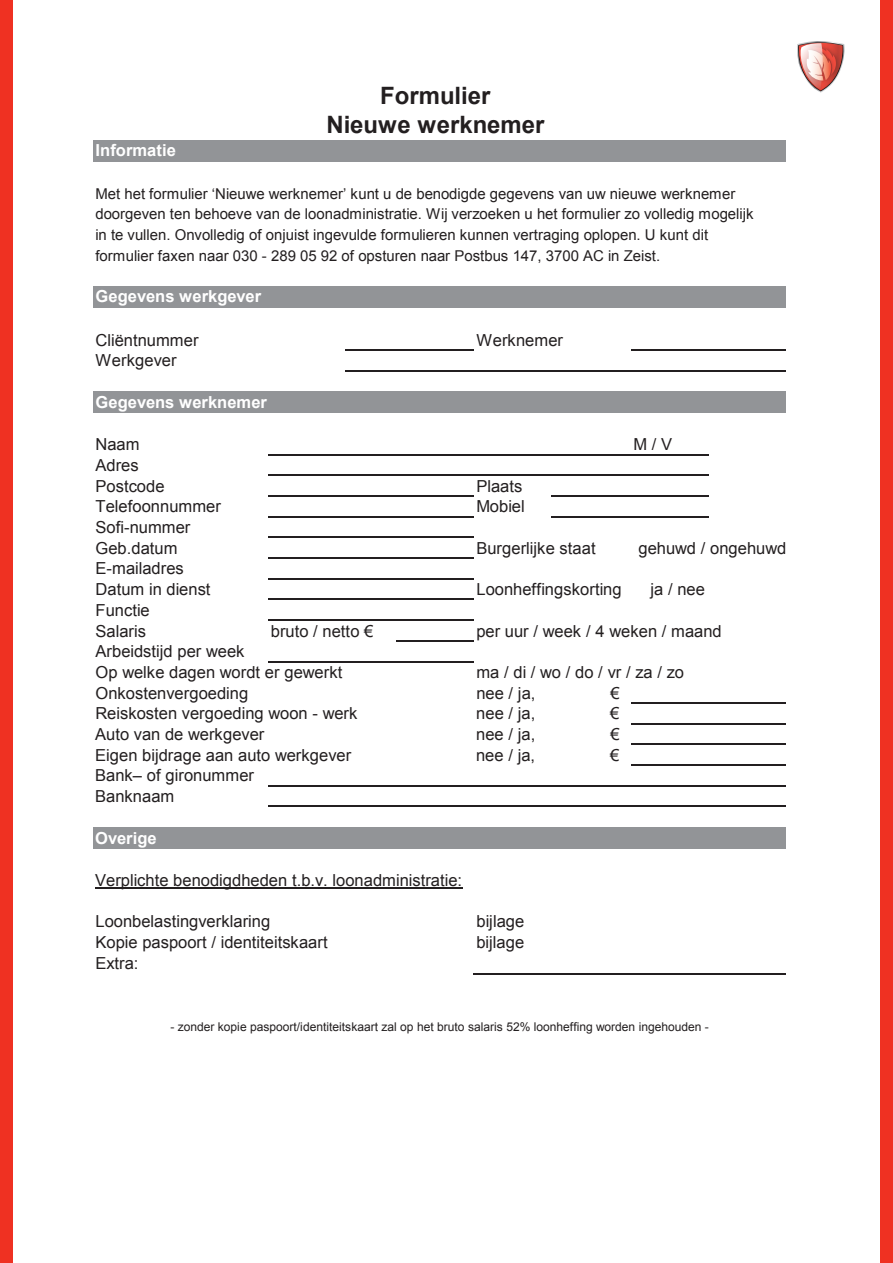
<style>
.page{position:relative;width:893px;height:1263px;background:#fff}
.page>*{position:absolute;margin:0;border:0;box-sizing:border-box;transform-origin:0 0}
.t1{font:700 24px/29.4px "Arial";color:#231f20;text-align:center}
.t2{font:16.5px/20.7px "Arial";color:#231f20}
.t3{font:700 16.5px "Arial";color:#fff}
.t4{font:15px/20.7px "Arial";color:#231f20}
.t5{font:12px "Arial";letter-spacing:-.005em;color:#231f20}
</style>
<div class="page">
<div style="left:880px;top:0;width:13px;height:1263px;background:#ef3122"></div>
<div style="left:0;top:0;width:13px;height:1263px;background:#ef3122"></div>
<svg style="left:797px;top:41px;width:48px;height:52px"></svg>
<div style="left:93px;top:140px;width:693px;height:22px;background:#929497"></div>
<div style="left:93px;top:286px;width:693px;height:22px;background:#929497"></div>
<div style="left:93px;top:391px;width:693px;height:22px;background:#929497"></div>
<div style="left:93px;top:827px;width:693px;height:22px;background:#929497"></div>
<hr style="left:96px;top:888px;width:367px;height:1px;background:#231f20">
<hr style="left:345px;top:349px;width:129px;height:2px;background:#231f20">
<hr style="left:268px;top:495px;width:206px;height:2px;background:#231f20">
<hr style="left:268px;top:516px;width:206px;height:1px;background:#231f20">
<hr style="left:631px;top:349px;width:155px;height:2px;background:#231f20">
<hr style="left:345px;top:370px;width:441px;height:1px;background:#231f20">
<hr style="left:268px;top:454px;width:440px;height:1px;background:#231f20">
<hr style="left:268px;top:474px;width:440px;height:2px;background:#231f20">
<hr style="left:551px;top:495px;width:157px;height:2px;background:#231f20">
<hr style="left:551px;top:516px;width:157px;height:1px;background:#231f20">
<hr style="left:268px;top:537px;width:206px;height:1px;background:#231f20">
<hr style="left:268px;top:557px;width:206px;height:2px;background:#231f20">
<hr style="left:268px;top:578px;width:206px;height:1px;background:#231f20">
<hr style="left:268px;top:599px;width:206px;height:1px;background:#231f20">
<hr style="left:268px;top:619px;width:206px;height:2px;background:#231f20">
<hr style="left:396px;top:640px;width:78px;height:1px;background:#231f20">
<hr style="left:268px;top:661px;width:206px;height:1px;background:#231f20">
<hr style="left:631px;top:702px;width:155px;height:2px;background:#231f20">
<hr style="left:631px;top:723px;width:155px;height:1px;background:#231f20">
<hr style="left:631px;top:744px;width:155px;height:1px;background:#231f20">
<hr style="left:631px;top:764px;width:155px;height:2px;background:#231f20">
<hr style="left:268px;top:785px;width:518px;height:1px;background:#231f20">
<hr style="left:268px;top:806px;width:518px;height:1px;background:#231f20">
<hr style="left:473px;top:974px;width:313px;height:1px;background:#231f20">
<h1 class="t1" style="left:326px;top:81px;width:220px">Formulier<br>Nieuwe werknemer</h1>
<p class="t3" style="left:96px;top:139px;width:82px">Informatie</p>
<p class="t4" style="left:95px;top:183px;width:660px">Met het formulier ‘Nieuwe werknemer’ kunt u de benodigde gegevens van uw nieuwe werknemer doorgeven ten behoeve van de loonadministratie. Wij verzoeken u het formulier zo volledig mogelijk in te vullen. Onvolledig of onjuist ingevulde formulieren kunnen vertraging oplopen. U kunt dit formulier faxen naar 030 - 289 05 92 of opsturen naar Postbus 147, 3700 AC in Zeist.</p>
<p class="t3" style="left:96px;top:285px;width:167px">Gegevens werkgever</p>
<p class="t2" style="left:96px;top:330px;width:104px">Cliëntnummer</p>
<p class="t2" style="left:476px;top:330px;width:88px">Werknemer</p>
<p class="t2" style="left:96px;top:350px;width:82px">Werkgever</p>
<p class="t3" style="left:96px;top:391px;width:173px">Gegevens werknemer</p>
<p class="t2" style="left:96px;top:434px;width:46px">Naam</p>
<p class="t2" style="left:634px;top:434px;width:40px">M / V</p>
<p class="t2" style="left:96px;top:455px;width:70px">Adres<br>Postcode</p>
<p class="t2" style="left:476px;top:476px;width:47px">Plaats</p>
<p class="t2" style="left:95px;top:496px;width:127px">T munnoo f e l e m r e</p>
<p class="t2" style="left:476px;top:496px;width:50px">M leibo</p>
<p class="t2" style="left:95px;top:517px;width:96px">Sofi-nummer<br>Geb.datum</p>
<p class="t2" style="left:476px;top:538px;width:121px">Burgerlijke staat</p>
<p class="t2" style="left:638px;top:538px;width:150px">gehuwd / ongehuwd</p>
<p class="t2" style="left:96px;top:558px;width:116px">E-mailadres<br>Datum in dienst</p>
<p class="t2" style="left:476px;top:579px;width:147px">Loonheffingskorting</p>
<p class="t2" style="left:650px;top:579px;width:56px">ja / nee</p>
<p class="t2" style="left:96px;top:600px;width:56px">Functie<br>Salaris</p>
<p class="t2" style="left:271px;top:620px;width:104px">bruto / netto €</p>
<p class="t2" style="left:476px;top:620px;width:247px">per uur / week / 4 weken / maand</p>
<p class="t2" style="left:96px;top:641px;width:248px">Arbeidstijd per week<br>Op welke dagen wordt er gewerkt</p>
<p class="t2" style="left:476px;top:662px;width:209px">ma / di / wo / do / vr / za / zo</p>
<p class="t2" style="left:95px;top:683px;width:154px">O gn i deog r evne t sokn</p>
<p class="t2" style="left:611px;top:683px;width:11px">€</p>
<p class="t2" style="left:476px;top:683px;width:61px">,a j/een</p>
<p class="t2" style="left:95px;top:703px;width:264px">Reiskosten vergoeding woon - werk</p>
<p class="t2" style="left:476px;top:703px;width:61px">nee / ja,</p>
<p class="t2" style="left:610px;top:703px;width:11px">€</p>
<p class="t2" style="left:95px;top:724px;width:171px">A wednavo t u r evegk r e</p>
<p class="t2" style="left:610px;top:724px;width:11px">€</p>
<p class="t2" style="left:476px;top:724px;width:61px">,a j/een</p>
<p class="t2" style="left:95px;top:745px;width:258px">Eigen bijdrage aan auto werkgever</p>
<p class="t2" style="left:476px;top:745px;width:61px">nee / ja,</p>
<p class="t2" style="left:610px;top:745px;width:11px">€</p>
<p class="t2" style="left:95px;top:765px;width:160px">Bank– of gironummer<br>Banknaam</p>
<p class="t3" style="left:95px;top:827px;width:63px">Overige</p>
<p class="t2" style="left:95px;top:870px;width:369px">Verplichte benodigdheden t.b.v. loonadministratie:</p>
<p class="t2" style="left:96px;top:911px;width:176px">gni ral krevgni tsalebnooL</p>
<p class="t2" style="left:476px;top:911px;width:49px">egal j ib</p>
<p class="t2" style="left:96px;top:932px;width:234px">Kopie paspoort / identiteitskaart</p>
<p class="t2" style="left:476px;top:932px;width:49px">bijlage</p>
<p class="t2" style="left:95px;top:953px;width:45px">Extra:</p>
<p class="t5" style="left:170px;top:1019px;width:540px">- zonder kopie paspoort/identiteitskaart zal op het bruto salaris 52% loonheffing worden ingehouden -</p>
</div>
